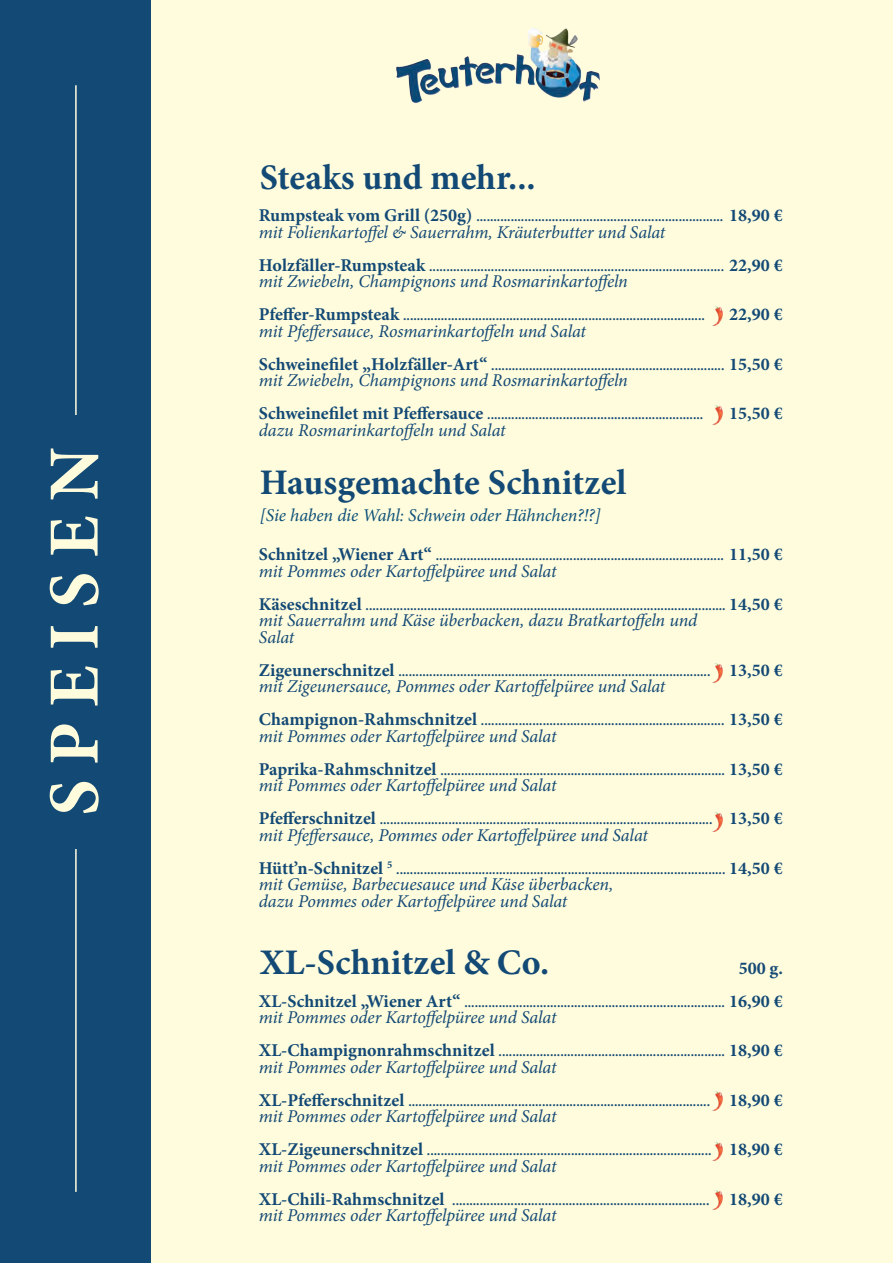
<style>
.page{position:relative;width:893px;height:1263px;background:#fffcdd}
.page>*{position:absolute;margin:0;border:0;box-sizing:border-box;transform-origin:0 0}
.t1{font:700 36px "Minion Pro";color:#134975}
.t2{font:italic 18px/16.5px "Minion Pro";letter-spacing:-.01em;color:#134975}
.t3{font:700 18px "Minion Pro";color:#134975}
.t4{font:italic 18px "Minion Pro";letter-spacing:-.005em;color:#0d5078}
.t5{font:700 13.5px "Minion Pro";color:#134975}
.s1{font-size:18px}
</style>
<div class="page">
<img style="left:397px;top:28px;width:203px;height:75px">
<div style="left:0;top:0;width:151px;height:1263px;background:#134975"></div>
<hr style="left:75px;top:86px;width:2px;height:1105px;background:#fffcdd">
<div style="left:38px;top:415px;width:74px;height:434px;background:#134975"></div>
<svg style="left:50px;top:448px;width:49px;height:365px"></svg>
<img style="left:712px;top:306px;width:11px;height:20px">
<img style="left:712px;top:405px;width:11px;height:20px">
<img style="left:712px;top:1091px;width:11px;height:20px">
<img style="left:712px;top:1190px;width:11px;height:20px">
<img style="left:712px;top:663px;width:11px;height:20px">
<img style="left:712px;top:812px;width:11px;height:20px">
<img style="left:712px;top:1142px;width:11px;height:19px">
<h1 class="t1" style="left:260px;top:152px;width:277px">Steaks und mehr...</h1>
<p class="t5" style="left:259px;top:208px;width:466px"><span class="s1">Rumpsteak vom Grill (250g)</span> ........................................................................</p>
<h2 class="t2" style="left:259px;top:224px;width:408px">mit Folienkartoffel &amp; Sauerrahm, Kräuterbutter und Salat</h2>
<p class="t5" style="left:259px;top:257px;width:467px"><span class="s1">Holzfäller-Rumpsteak</span> ......................................................................................</p>
<h2 class="t2" style="left:259px;top:273px;width:370px">mit Zwiebeln, Champignons und Rosmarinkartoffeln</h2>
<p class="t5" style="left:259px;top:307px;width:448px"><span class="s1">Pfeffer-Rumpsteak</span> ........................................................................................</p>
<h2 class="t2" style="left:259px;top:323px;width:329px">mit Pfeffersauce, Rosmarinkartoffeln und Salat</h2>
<p class="t5" style="left:259px;top:356px;width:467px"><span class="s1">Schweinefilet „Holzfäller-Art“</span> ....................................................................</p>
<h2 class="t2" style="left:259px;top:372px;width:370px">mit Zwiebeln, Champignons und Rosmarinkartoffeln</h2>
<p class="t5" style="left:259px;top:406px;width:446px"><span class="s1">Schweinefilet mit Pfeffersauce</span> ...............................................................</p>
<h2 class="t2" style="left:259px;top:422px;width:248px">dazu Rosmarinkartoffeln und Salat</h2>
<h2 class="t3" style="left:729px;top:203px;width:55px">18,90 €</h2>
<h2 class="t3" style="left:729px;top:252px;width:55px">22,90 €</h2>
<h2 class="t3" style="left:729px;top:302px;width:55px">22,90 €</h2>
<h2 class="t3" style="left:729px;top:351px;width:55px">15,50 €</h2>
<h2 class="t3" style="left:729px;top:401px;width:55px">15,50 €</h2>
<h1 class="t1" style="left:260px;top:457px;width:368px">Hausgemachte Schnitzel</h1>
<h2 class="t4" style="left:260px;top:503px;width:343px">[Sie haben die Wahl: Schwein oder Hähnchen?!?]</h2>
<p class="t5" style="left:259px;top:546px;width:466px"><span class="s1">Schnitzel „Wiener Art“</span> ....................................................................................</p>
<h2 class="t2" style="left:259px;top:563px;width:299px">mit Pommes oder Kartoffelpüree und Salat</h2>
<p class="t5" style="left:259px;top:596px;width:468px"><span class="s1">Käseschnitzel</span> .........................................................................................................</p>
<h2 class="t2" style="left:259px;top:612px;width:440px">mit Sauerrahm und Käse überbacken, dazu Bratkartoffeln und<br>Salat</h2>
<p class="t5" style="left:259px;top:662px;width:453px"><span class="s1">Zigeunerschnitzel</span> ...........................................................................................</p>
<h2 class="t2" style="left:259px;top:678px;width:408px">mit Zigeunersauce, Pommes oder Kartoffelpüree und Salat</h2>
<p class="t5" style="left:259px;top:711px;width:467px"><span class="s1">Champignon-Rahmschnitzel</span> .......................................................................</p>
<h2 class="t2" style="left:259px;top:728px;width:299px">mit Pommes oder Kartoffelpüree und Salat</h2>
<p class="t5" style="left:259px;top:761px;width:468px"><span class="s1">Paprika-Rahmschnitzel</span> ...................................................................................</p>
<h2 class="t2" style="left:259px;top:777px;width:299px">mit Pommes oder Kartoffelpüree und Salat</h2>
<p class="t5" style="left:259px;top:810px;width:455px"><span class="s1">Pfefferschnitzel</span> .................................................................................................</p>
<h2 class="t2" style="left:259px;top:827px;width:391px">mit Pfeffersauce, Pommes oder Kartoffelpüree und Salat</h2>
<p class="t5" style="left:259px;top:860px;width:468px"><span class="s1">Hütt’n-Schnitzel</span> <sup>5</sup> ................................................................................................</p>
<h2 class="t2" style="left:259px;top:876px;width:356px">mit Gemüse, Barbecuesauce und Käse überbacken, dazu Pommes oder Kartoffelpüree und Salat</h2>
<h2 class="t3" style="left:729px;top:542px;width:55px">11,50 €</h2>
<h2 class="t3" style="left:729px;top:591px;width:55px">14,50 €</h2>
<h2 class="t3" style="left:729px;top:657px;width:55px">13,50 €</h2>
<h2 class="t3" style="left:729px;top:707px;width:55px">13,50 €</h2>
<h2 class="t3" style="left:729px;top:756px;width:55px">13,50 €</h2>
<h2 class="t3" style="left:729px;top:806px;width:55px">13,50 €</h2>
<h2 class="t3" style="left:729px;top:855px;width:55px">14,50 €</h2>
<h1 class="t1" style="left:260px;top:937px;width:291px">XL-Schnitzel &amp; Co.</h1>
<h2 class="t3" style="left:739px;top:956px;width:46px">500 g.</h2>
<p class="t5" style="left:259px;top:993px;width:468px"><span class="s1">XL-Schnitzel „Wiener Art“</span> ............................................................................</p>
<h2 class="t2" style="left:259px;top:1009px;width:299px">mit Pommes oder Kartoffelpüree und Salat</h2>
<p class="t5" style="left:259px;top:1042px;width:468px"><span class="s1">XL-Champignonrahmschnitzel</span> ..................................................................</p>
<h2 class="t2" style="left:259px;top:1059px;width:299px">mit Pommes oder Kartoffelpüree und Salat</h2>
<p class="t5" style="left:259px;top:1092px;width:453px"><span class="s1">XL-Pfefferschnitzel</span> ........................................................................................</p>
<h2 class="t2" style="left:259px;top:1108px;width:299px">mit Pommes oder Kartoffelpüree und Salat</h2>
<p class="t5" style="left:259px;top:1141px;width:454px"><span class="s1">XL-Zigeunerschnitzel</span> ...................................................................................</p>
<h2 class="t2" style="left:259px;top:1158px;width:299px">mit Pommes oder Kartoffelpüree und Salat</h2>
<p class="t5" style="left:259px;top:1191px;width:452px"><span class="s1">XL-Chili-Rahmschnitzel</span> ...........................................................................</p>
<h2 class="t2" style="left:259px;top:1207px;width:299px">mit Pommes oder Kartoffelpüree und Salat</h2>
<h2 class="t3" style="left:729px;top:988px;width:55px">16,90 €</h2>
<h2 class="t3" style="left:729px;top:1038px;width:55px">18,90 €</h2>
<h2 class="t3" style="left:729px;top:1087px;width:55px">18,90 €</h2>
<h2 class="t3" style="left:729px;top:1137px;width:55px">18,90 €</h2>
<h2 class="t3" style="left:729px;top:1186px;width:55px">18,90 €</h2>
</div>
